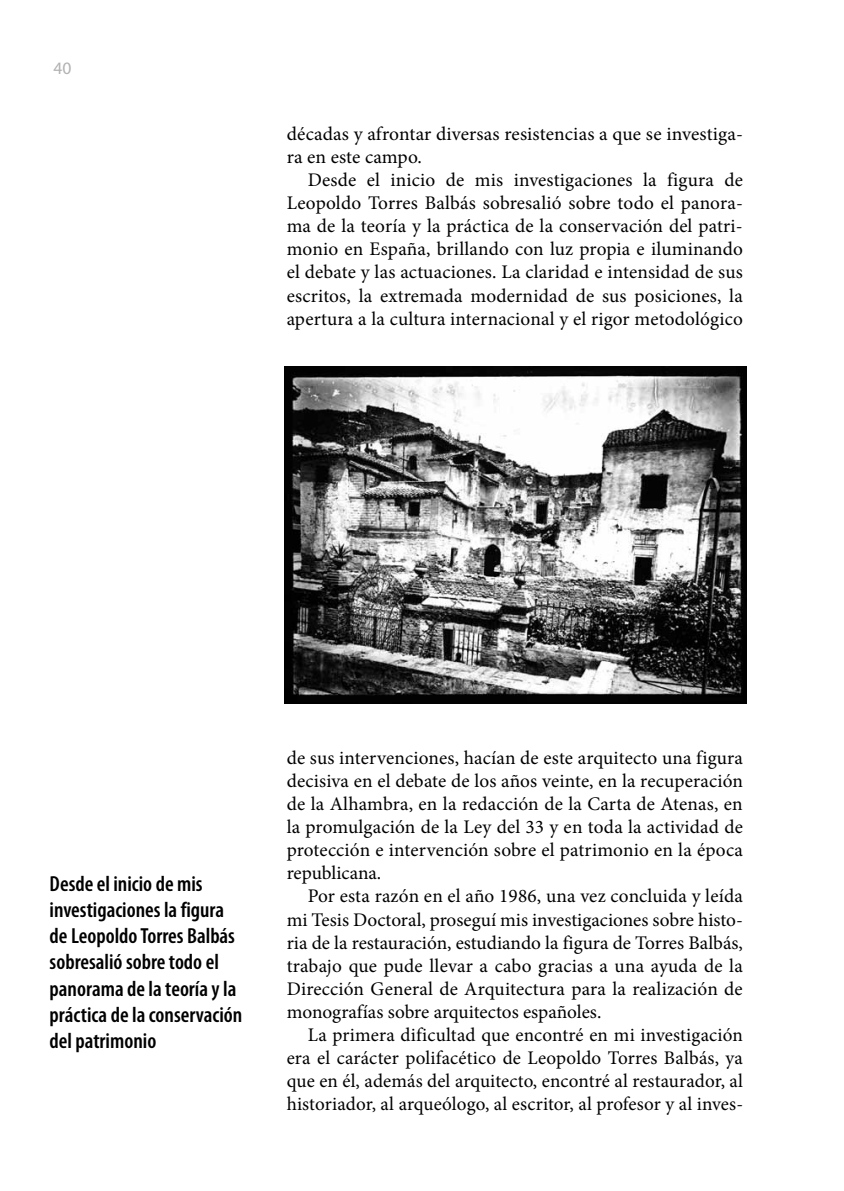
<style>
.page{position:relative;width:844px;height:1191px;background:#fff}
.page>*{position:absolute;margin:0;border:0;box-sizing:border-box;transform-origin:0 0}
.t1{font:600 condensed 21.88px/26.2px "Myriad Pro";color:#000}
.t2{font:19.25px/23.1px "Minion Pro";letter-spacing:.01em;color:#000;text-align:justify}
.t3{font:17.5px "Myriad Pro";color:#b3b2b2}
</style>
<div class="page">
<img style="left:285px;top:367px;width:461px;height:337px">
<p class="t3" style="left:53px;top:58px;width:19px">40</p>
<p class="t2" style="left:286px;top:122px;width:458px">décadas y afrontar diversas resistencias a que se investiga&shy;ra en este campo.</p>
<p class="t2" style="left:286px;top:168px;width:457px;text-indent:21px">Desde el inicio de mis investigaciones la figura de Leopoldo Torres Balbás sobresalió sobre todo el panora&shy;ma de la teoría y la práctica de la conservación del patri&shy;monio en España, brillando con luz propia e iluminando el debate y las actuaciones. La claridad e intensidad de sus escritos, la extremada modernidad de sus posiciones, la apertura a la cultura internacional y el rigor metodológico</p>
<p class="t1" style="left:50px;top:870px;width:194px">Desde el inicio de mis investigaciones la figura de Leopoldo Torres Balbás sobresalió sobre todo el panorama de la teoría y la práctica de la conservación del patrimonio</p>
<p class="t2" style="left:286px;top:746px;width:458px">de sus intervenciones, hacían de este arquitecto una figura decisiva en el debate de los años veinte, en la recuperación de la Alhambra, en la redacción de la Carta de Atenas, en la promulgación de la Ley del 33 y en toda la actividad de protección e intervención sobre el patrimonio en la época republicana.</p>
<p class="t2" style="left:286px;top:884px;width:457px;text-indent:21px">Por esta razón en el año 1986, una vez concluida y leída mi Tesis Doctoral, proseguí mis investigaciones sobre histo&shy;ria de la restauración, estudiando la figura de Torres Balbás, trabajo que pude llevar a cabo gracias a una ayuda de la Dirección General de Arquitectura para la realización de monografías sobre arquitectos españoles.</p>
<p class="t2" style="left:286px;top:1023px;width:458px;text-indent:21px">La primera dificultad que encontré en mi investigación era el carácter polifacético de Leopoldo Torres Balbás, ya que en él, además del arquitecto, encontré al restaurador, al historiador, al arqueólogo, al escritor, al profesor y al inves-</p>
</div>
